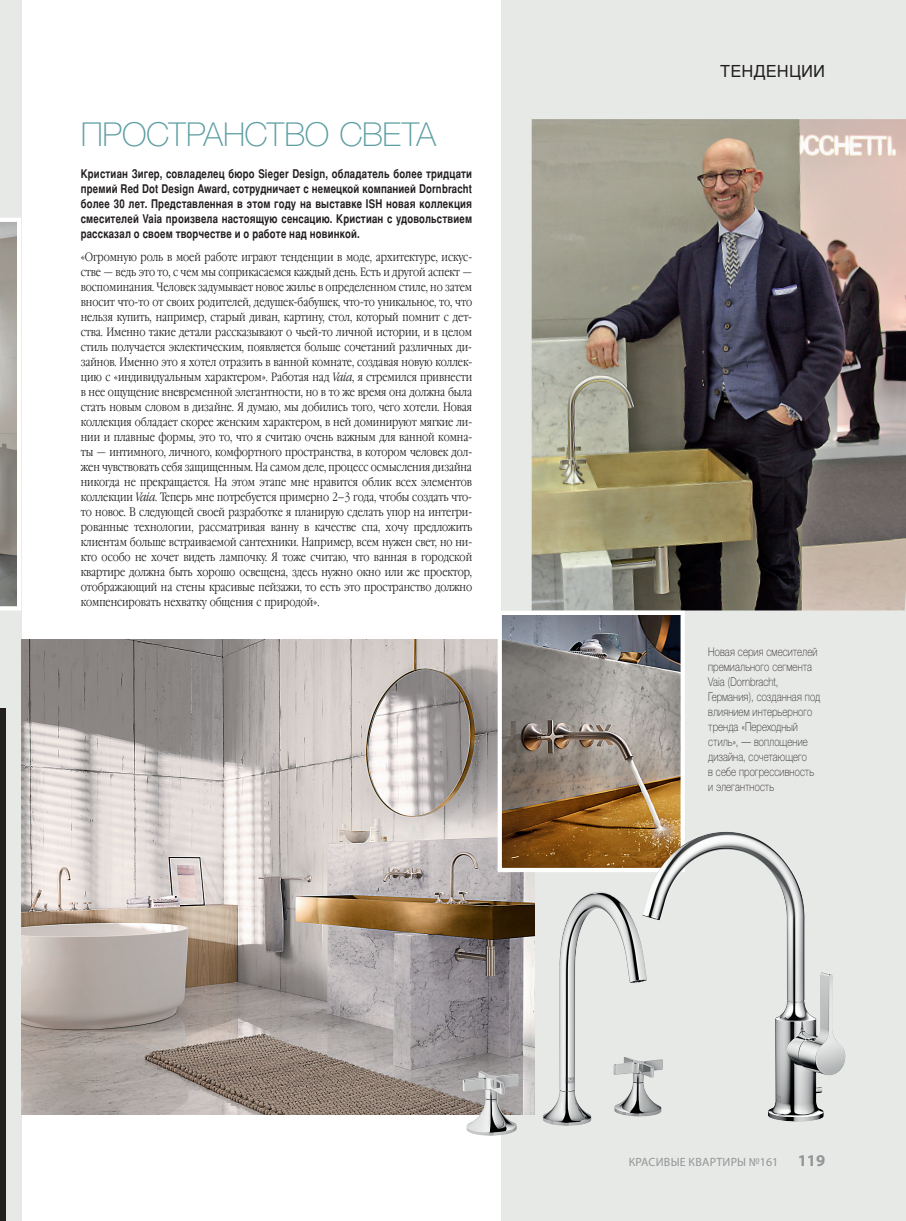
<style>
.page{position:relative;width:906px;height:1221px;background:#fff}
.page>*{position:absolute;margin:0;border:0;box-sizing:border-box;transform-origin:0 0}
.t1{font:100 33px "Journalistic";letter-spacing:-.01em;color:#5c9ea2}
.t2{font:16.5px "Journalistic";letter-spacing:.01em;color:#231f20}
.t3{font:12px/15px "Garamond Narrow C";letter-spacing:-.005em;color:#231f20;text-align:justify}
.t4{font:700 12px/15px "Journalistic";letter-spacing:.015em;color:#231f20;text-align:justify;scale:.8 1}
.t5{font:100 12px/15px "Journalistic";letter-spacing:.01em;color:#231f20;scale:.8 1}
.t6{font:12px "Myriad Pro";letter-spacing:.02em;color:#939598}
.s1{font-style:italic}
.s2{font-weight:700;font-size:16.5px}
</style>
<div class="page">
<div style="left:502px;top:0;width:404px;height:1220px;background:#e7e9e6"></div>
<div style="left:0;top:0;width:21px;height:1220px;background:#e7e9e6"></div>
<div style="left:0;top:708px;width:6px;height:512px;background:#231f20"></div>
<svg style="left:0;top:218px;width:21px;height:392px;background:#aeaca7"></svg>
<img style="left:531px;top:119px;width:375px;height:491px">
<img style="left:21px;top:639px;width:513px;height:475px">
<img style="left:502px;top:615px;width:178px;height:252px">
<div style="left:497px;top:610px;width:188px;height:262px;border:4px solid #fff"></div>
<img style="left:642px;top:831px;width:203px;height:290px">
<img style="left:463px;top:891px;width:200px;height:244px">
<h1 class="t1" style="left:81px;top:115px;width:356px">ПРОСТРАНСТВО СВЕТА</h1>
<p class="t4" style="left:81px;top:166px;width:490px">Кристиан Зигер, совладелец бюро Sieger Design, обладатель более тридцати премий Red Dot Design Award, сотрудничает с немецкой компанией Dornbracht более 30 лет. Представленная в этом году на выставке ISH новая коллекция смесителей Vaia произвела настоящую сенсацию. Кристиан с удовольствием рассказал о своем творчестве и о работе над новинкой.</p>
<p class="t3" style="left:81px;top:250px;width:393px">«Огромную роль в моей работе играют тенденции в моде, архитектуре, искус&shy;стве — ведь это то, с чем мы соприкасаемся каждый день. Есть и другой аспект — воспоминания. Человек задумывает новое жилье в определенном стиле, но затем вносит что-то от своих родителей, дедушек-бабушек, что-то уникальное, то, что нельзя купить, например, старый диван, картину, стол, который помнит с дет&shy;ства. Именно такие детали рассказывают о чьей-то личной истории, и в целом стиль получается эклектическим, появляется больше сочетаний различных ди&shy;зайнов. Именно это я хотел отразить в ванной комнате, создавая новую коллек&shy;цию с «индивидуальным характером». Работая над <span class="s1">Vaia</span>, я стремился привнести в нее ощущение вневременной элегантности, но в то же время она должна была стать новым словом в дизайне. Я думаю, мы добились того, чего хотели. Новая коллекция обладает скорее женским характером, в ней доминируют мягкие ли&shy;нии и плавные формы, это то, что я считаю очень важным для ванной комна&shy;ты — интимного, личного, комфортного пространства, в котором человек дол&shy;жен чувствовать себя защищенным. На самом деле, процесс осмысления дизайна никогда не прекращается. На этом этапе мне нравится облик всех элементов коллекции <span class="s1">Vaia</span>. Теперь мне потребуется примерно 2–3 года, чтобы создать что&shy;то новое. В следующей своей разработке я планирую сделать упор на интегри&shy;рованные технологии, рассматривая ванну в качестве спа, хочу предложить клиентам больше встраиваемой сантехники. Например, всем нужен свет, но ни&shy;кто особо не хочет видеть лампочку. Я тоже считаю, что ванная в городской квартире должна быть хорошо освещена, здесь нужно окно или же проектор, отображающий на стены красивые пейзажи, то есть это пространство должно компенсировать нехватку общения с природой».</p>
<h2 class="t2" style="left:720px;top:61px;width:107px">ТЕНДЕНЦИИ</h2>
<p class="t5" style="left:708px;top:644px;width:141px">Новая серия смесителей премиального сегмента<br>Vaia (Dornbracht,<br>Германия), созданная под влиянием интерьерного тренда «Переходный стиль», — воплощение дизайна, сочетающего<br>в себе прогрессивность и элегантность</p>
<p class="t6" style="left:629px;top:1154px;width:198px">Красивые квартиры №161 <span class="s2">119</span></p>
</div>
